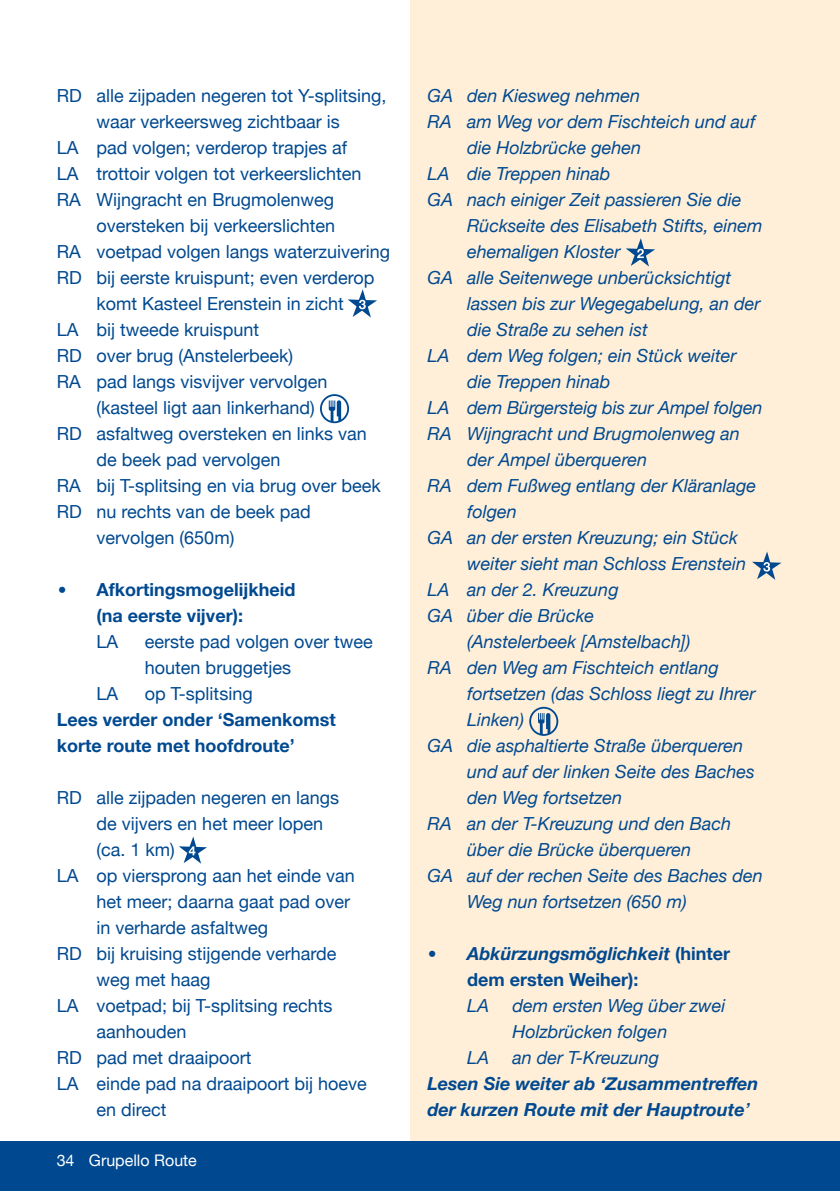
<style>
.page{position:relative;width:840px;height:1191px;background:#fff}
.page>*{position:absolute;margin:0;border:0;box-sizing:border-box;transform-origin:0 0}
.t1{font:italic 18px/26px "Helvetica Neue";color:#004990}
.t2{font:18px/26px "Helvetica Neue";color:#004990}
.t3{font:700 18px/26px "Helvetica Neue";color:#004990}
.t4{font:italic 700 18px/26px "Helvetica Neue";color:#004990}
.t5{font:16px "Helvetica Neue";color:#fff}
.s1{font-family:"Optima";font-weight:400}
.s2{font-family:"Optima";font-style:italic}
.s3{font-style:italic}
</style>
<div class="page">
<div style="left:0;top:1142px;width:839px;height:49px;background:#004990"></div>
<div style="left:410px;top:0;width:429px;height:1146px;background:#ffefd8"></div>
<svg style="left:179px;top:836px;width:28px;height:27px"></svg>
<svg style="left:328px;top:400px;width:13px;height:20px"></svg>
<div style="left:320px;top:394px;width:29px;height:29px;border:2px solid #004990;border-radius:50%"></div>
<svg style="left:347px;top:289px;width:30px;height:28px"></svg>
<svg style="left:537px;top:713px;width:13px;height:20px"></svg>
<div style="left:529px;top:707px;width:29px;height:29px;border:2px solid #004990;border-radius:50%"></div>
<svg style="left:752px;top:551px;width:29px;height:29px"></svg>
<div style="left:0;top:1141px;width:839px;height:9px;background:#004990"></div>
<svg style="left:626px;top:238px;width:28px;height:28px"></svg>
<p class="t2" style="left:57px;top:84px;width:331px">RD alle zijpaden negeren tot Y-splitsing,</p>
<p class="t2" style="left:96px;top:110px;width:244px">waar verkeersweg zichtbaar is</p>
<p class="t2" style="left:57px;top:136px;width:292px">LA pad volgen; verderop trapjes af</p>
<p class="t2" style="left:57px;top:162px;width:306px">LA trottoir volgen tot verkeerslichten</p>
<p class="t2" style="left:57px;top:187px;width:279px">RA Wijngracht en Brugmolenweg</p>
<p class="t2" style="left:96px;top:213px;width:240px">oversteken bij verkeerslichten</p>
<p class="t2" style="left:57px;top:239px;width:334px">RA voetpad volgen langs waterzuivering</p>
<p class="t2" style="left:57px;top:265px;width:319px">RD bij eerste kruispunt; even verderop</p>
<p class="t2" style="left:96px;top:291px;width:249px">komt Kasteel Erenstein in zicht</p>
<p class="t2" style="left:57px;top:317px;width:204px">LA bij tweede kruispunt</p>
<p class="t2" style="left:57px;top:343px;width:238px">RD over brug (Anstelerbeek)</p>
<p class="t2" style="left:57px;top:369px;width:272px">RA pad langs visvijver vervolgen</p>
<p class="t2" style="left:96px;top:395px;width:220px">(kasteel ligt aan linkerhand)</p>
<p class="t2" style="left:57px;top:421px;width:311px">RD asfaltweg oversteken en links van</p>
<p class="t2" style="left:96px;top:447px;width:185px">de beek pad vervolgen</p>
<p class="t2" style="left:57px;top:473px;width:325px">RA bij T-splitsing en via brug over beek</p>
<p class="t2" style="left:57px;top:499px;width:255px">RD nu rechts van de beek pad</p>
<p class="t2" style="left:96px;top:525px;width:139px">vervolgen (650m)</p>
<p class="t3" style="left:96px;top:577px;width:200px;text-indent:-40px"><span class="s1">•</span> Afkortingsmogelijkheid (na eerste vijver):</p>
<p class="t2" style="left:96px;top:629px;width:23px">LA</p>
<p class="t2" style="left:145px;top:629px;width:229px">eerste pad volgen over twee houten bruggetjes</p>
<p class="t2" style="left:96px;top:681px;width:23px">LA</p>
<p class="t2" style="left:145px;top:681px;width:109px">op T-splitsing</p>
<p class="t3" style="left:57px;top:707px;width:280px">Lees verder onder ‘Samenkomst korte route met hoofdroute’</p>
<p class="t2" style="left:57px;top:785px;width:284px">RD alle zijpaden negeren en langs</p>
<p class="t2" style="left:96px;top:811px;width:228px">de vijvers en het meer lopen</p>
<p class="t2" style="left:96px;top:837px;width:80px">(ca. 1 km)</p>
<p class="t2" style="left:57px;top:863px;width:299px">LA op viersprong aan het einde van</p>
<p class="t2" style="left:96px;top:889px;width:255px">het meer; daarna gaat pad over</p>
<p class="t2" style="left:96px;top:915px;width:173px">in verharde asfaltweg</p>
<p class="t2" style="left:57px;top:941px;width:281px">RD bij kruising stijgende verharde</p>
<p class="t2" style="left:96px;top:967px;width:116px">weg met haag</p>
<p class="t2" style="left:57px;top:993px;width:277px">LA voetpad; bij T-splitsing rechts</p>
<p class="t2" style="left:96px;top:1019px;width:92px">aanhouden</p>
<p class="t2" style="left:57px;top:1045px;width:196px">RD pad met draaipoort</p>
<p class="t2" style="left:57px;top:1071px;width:311px">LA einde pad na draaipoort bij hoeve</p>
<p class="t2" style="left:96px;top:1097px;width:72px">en direct</p>
<p class="t5" style="left:89px;top:1148px;width:109px">Grupello Route</p>
<p class="t5" style="left:57px;top:1148px;width:19px">34</p>
<p class="t1" style="left:427px;top:84px;width:214px">GA den Kiesweg nehmen</p>
<p class="t1" style="left:427px;top:110px;width:329px">RA am Weg vor dem Fischteich und auf</p>
<p class="t1" style="left:467px;top:136px;width:176px">die Holzbrücke gehen</p>
<p class="t1" style="left:427px;top:162px;width:185px">LA die Treppen hinab</p>
<p class="t1" style="left:427px;top:188px;width:315px">GA nach einiger Zeit passieren Sie die</p>
<p class="t1" style="left:467px;top:214px;width:297px">Rückseite des Elisabeth Stifts, einem</p>
<p class="t1" style="left:467px;top:240px;width:155px">ehemaligen Kloster</p>
<p class="t1" style="left:427px;top:266px;width:305px">GA alle Seitenwege unberücksichtigt</p>
<p class="t1" style="left:467px;top:292px;width:295px">lassen bis zur Wegegabelung, an der</p>
<p class="t1" style="left:467px;top:318px;width:182px">die Straße zu sehen ist</p>
<p class="t1" style="left:427px;top:344px;width:310px">LA dem Weg folgen; ein Stück weiter</p>
<p class="t1" style="left:467px;top:370px;width:145px">die Treppen hinab</p>
<p class="t1" style="left:427px;top:396px;width:336px">LA dem Bürgersteig bis zur Ampel folgen</p>
<p class="t1" style="left:427px;top:422px;width:314px">RA Wijngracht und Brugmolenweg an</p>
<p class="t1" style="left:467px;top:448px;width:181px">der Ampel überqueren</p>
<p class="t1" style="left:427px;top:474px;width:330px">RA dem Fußweg entlang der Kläranlage</p>
<p class="t1" style="left:467px;top:500px;width:51px">folgen</p>
<p class="t1" style="left:427px;top:526px;width:312px">GA an der ersten Kreuzung; ein Stück</p>
<p class="t1" style="left:467px;top:552px;width:280px">weiter sieht man Schloss Erenstein</p>
<p class="t1" style="left:427px;top:578px;width:193px">LA an der 2. Kreuzung</p>
<p class="t1" style="left:427px;top:604px;width:168px">GA über die Brücke</p>
<p class="t1" style="left:467px;top:630px;width:225px">(Anstelerbeek [Amstelbach])</p>
<p class="t1" style="left:427px;top:656px;width:293px">RA den Weg am Fischteich entlang</p>
<p class="t1" style="left:467px;top:682px;width:289px">fortsetzen (das Schloss liegt zu Ihrer</p>
<p class="t1" style="left:467px;top:708px;width:59px">Linken)</p>
<p class="t1" style="left:427px;top:734px;width:317px">GA die asphaltierte Straße überqueren</p>
<p class="t1" style="left:467px;top:760px;width:289px">und auf der linken Seite des Baches</p>
<p class="t1" style="left:467px;top:786px;width:156px">den Weg fortsetzen</p>
<p class="t1" style="left:427px;top:812px;width:305px">RA an der T-Kreuzung und den Bach</p>
<p class="t1" style="left:467px;top:838px;width:225px">über die Brücke überqueren</p>
<p class="t1" style="left:427px;top:864px;width:337px">GA auf der rechen Seite des Baches den</p>
<p class="t1" style="left:467px;top:890px;width:221px">Weg nun fortsetzen (650 m)</p>
<p class="t3" style="left:467px;top:941px;width:264px;text-indent:-40px"><span class="s2">•</span> <span class="s3">Abkürzungsmöglichkeit</span> (hinter dem ersten Weiher):</p>
<p class="t1" style="left:467px;top:994px;width:24px">LA</p>
<p class="t1" style="left:512px;top:994px;width:214px">dem ersten Weg über zwei<br>Holzbrücken folgen</p>
<p class="t1" style="left:467px;top:1046px;width:24px">LA</p>
<p class="t1" style="left:512px;top:1046px;width:148px">an der T-Kreuzung</p>
<p class="t4" style="left:427px;top:1071px;width:332px">Lesen Sie weiter ab ‘Zusammentreffen der kurzen Route mit der Hauptrouteʼ</p>
</div>
